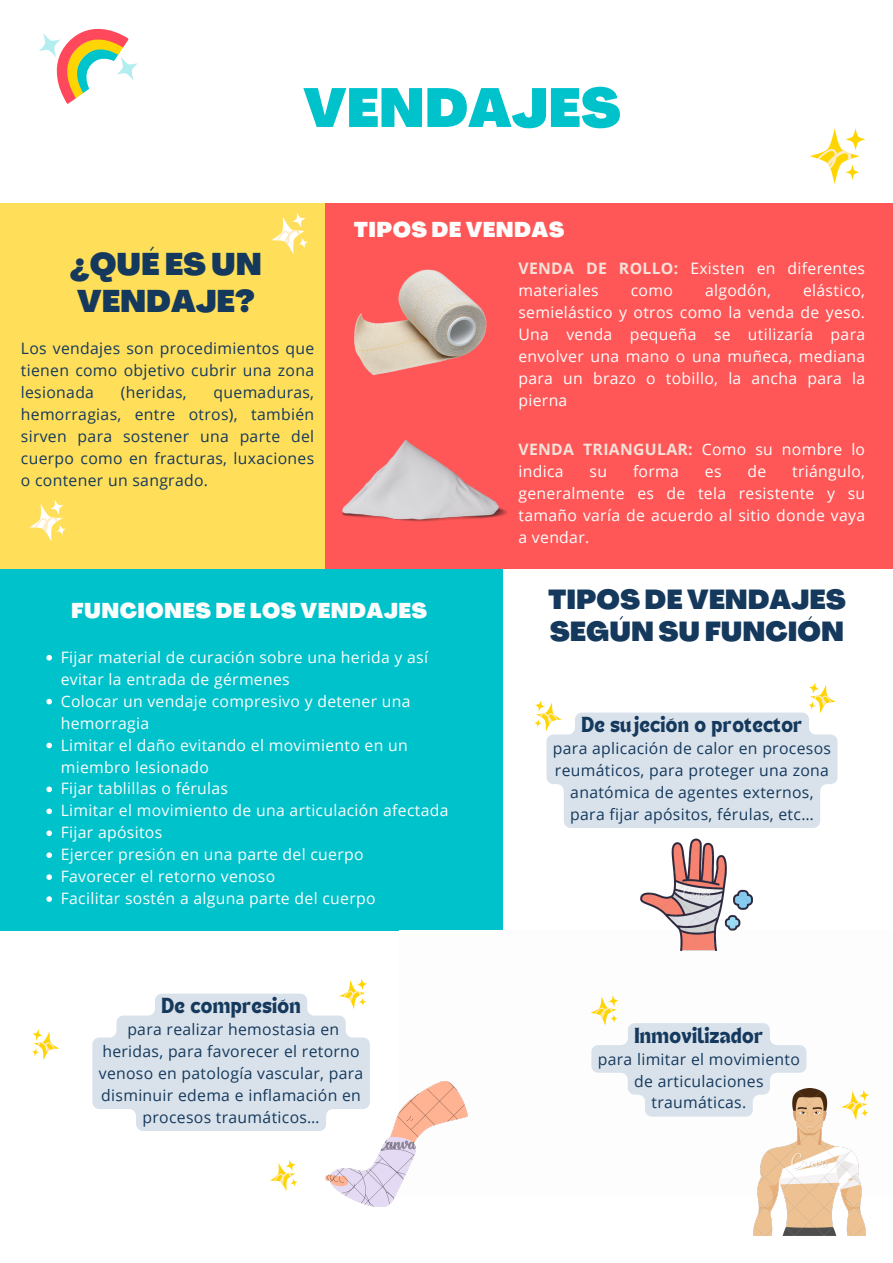
<style>
.page{position:relative;width:893px;height:1263px;background:#fff}
.page>*{position:absolute;margin:0;border:0;box-sizing:border-box;transform-origin:0 0}
.t1{font:900 54px "Agrandir";color:#00c2cb}
.t2{font:900 30.75px/36.6px "Agrandir";color:#15395d}
.t3{font:900 27px/32.1px "Agrandir";color:#15395d}
.t4{font:900 21px "Agrandir";letter-spacing:.02em;color:#fdfdfd}
.t5{font:15.75px/21.9px "Open Sans";letter-spacing:.02em;color:#fdfdfd}
.t6{font:15.75px/21.9px "Open Sans";letter-spacing:.02em;color:#15395d;text-align:center}
.t7{font:15.75px "TANHEADLINE";letter-spacing:.02em;color:#15395d}
.s1{font-weight:700;color:#f6e2d9}
</style>
<div class="page">
<div style="left:0;top:565px;width:502px;height:365px;background:#00c2cb"></div>
<div style="left:0;top:203px;width:325px;height:365px;background:#ffde59"></div>
<div style="left:325px;top:203px;width:568px;height:365px;background:#ff5757"></div>
<svg style="left:39px;top:28px;width:99px;height:76px"></svg>
<svg style="left:809px;top:128px;width:56px;height:56px"></svg>
<svg style="left:271px;top:213px;width:37px;height:41px"></svg>
<svg style="left:29px;top:500px;width:37px;height:42px"></svg>
<svg style="left:270px;top:1160px;width:28px;height:31px"></svg>
<svg style="left:32px;top:1029px;width:27px;height:31px"></svg>
<svg style="left:92px;top:979px;width:278px;height:152px"></svg>
<img style="left:354px;top:269px;width:133px;height:107px">
<img style="left:342px;top:440px;width:166px;height:82px">
<svg style="left:590px;top:995px;width:216px;height:121px"></svg>
<svg style="left:534px;top:683px;width:304px;height:145px"></svg>
<img style="left:754px;top:1089px;width:111px;height:147px">
<img style="left:641px;top:838px;width:112px;height:112px">
<img style="left:325px;top:1081px;width:142px;height:125px">
<svg style="left:46px;top:655px;width:6px;height:5px"></svg>
<svg style="left:46px;top:699px;width:6px;height:5px"></svg>
<svg style="left:46px;top:743px;width:6px;height:5px"></svg>
<svg style="left:46px;top:786px;width:6px;height:6px"></svg>
<svg style="left:46px;top:808px;width:6px;height:6px"></svg>
<svg style="left:46px;top:830px;width:6px;height:6px"></svg>
<svg style="left:46px;top:852px;width:6px;height:6px"></svg>
<svg style="left:46px;top:874px;width:6px;height:6px"></svg>
<svg style="left:46px;top:896px;width:6px;height:6px"></svg>
<svg style="left:839px;top:1089px;width:30px;height:33px"></svg>
<p class="t1" style="left:303px;top:86px;width:319px">VENDAJES</p>
<p class="t2" style="left:70px;top:249px;width:193px">¿QUÉ ES UN<br>VENDAJE?</p>
<p class="t6" style="left:21px;top:337px;width:295px;text-align:justify">Los vendajes son procedimientos que tienen como objetivo cubrir una zona lesionada</p>
<p class="t6" style="left:21px;top:381px;width:295px;text-align:justify;text-indent:193px">quemaduras, hemorragias, entre otros), también sirven para sostener una parte del cuerpo como en fracturas, luxaciones o contener un sangrado.</p>
<p class="t6" style="left:121px;top:381px;width:67px">(heridas,</p>
<p class="t4" style="left:354px;top:221px;width:212px">TIPOS DE VENDAS</p>
<p class="t5" style="left:518px;top:257px;width:348px"><span class="s1">VENDA DE ROLLO:</span> Existen en diferentes materiales</p>
<p class="t5" style="left:518px;top:279px;width:348px;text-align:justify;text-indent:285px">elástico, semielástico y otros como la venda de yeso.<br>Una venda pequeña se utilizaría para envolver una mano o una muñeca, mediana para un brazo o tobillo, la ancha para la pierna</p>
<p class="t5" style="left:631px;top:279px;width:44px">como</p>
<p class="t5" style="left:705px;top:279px;width:67px">algodón,</p>
<p class="t5" style="left:518px;top:438px;width:348px"><span class="s1">VENDA TRIANGULAR:</span> Como su nombre lo indica</p>
<p class="t5" style="left:518px;top:460px;width:348px;text-align:justify;text-indent:274px">triángulo, generalmente es de tela resistente y su tamaño varía de acuerdo al sitio donde vaya a vendar.</p>
<p class="t5" style="left:589px;top:460px;width:19px">su</p>
<p class="t5" style="left:633px;top:460px;width:47px">forma</p>
<p class="t5" style="left:705px;top:460px;width:18px">es</p>
<p class="t5" style="left:747px;top:460px;width:20px">de</p>
<p class="t4" style="left:71px;top:602px;width:357px">FUNCIONES DE LOS VENDAJES</p>
<p class="t5" style="left:61px;top:646px;width:369px">Fijar material de curación sobre una herida y así evitar la entrada de gérmenes</p>
<p class="t5" style="left:61px;top:690px;width:351px">Colocar un vendaje compresivo y detener una hemorragia</p>
<p class="t5" style="left:61px;top:733px;width:348px">Limitar el daño evitando el movimiento en un miembro lesionado</p>
<p class="t5" style="left:61px;top:777px;width:169px">Fijar tablillas o férulas</p>
<p class="t5" style="left:61px;top:799px;width:389px">Limitar el movimiento de una articulación afectada</p>
<p class="t5" style="left:61px;top:821px;width:103px">Fijar apósitos</p>
<p class="t5" style="left:61px;top:843px;width:304px">Ejercer presión en una parte del cuerpo</p>
<p class="t5" style="left:61px;top:865px;width:216px">Favorecer el retorno venoso</p>
<p class="t5" style="left:61px;top:887px;width:316px">Facilitar sostén a alguna parte del cuerpo</p>
<p class="t3" style="left:548px;top:586px;width:299px">TIPOS DE VENDAJES<br>SEGÚN SU FUNCIÓN</p>
<p class="t7" style="left:581px;top:716px;width:223px">De sujeción o protector</p>
<p class="t6" style="left:553px;top:737px;width:280px">para aplicación de calor en procesos reumáticos, para proteger una zona anatómica de agentes externos, para fijar apósitos, férulas, etc…</p>
<p class="t7" style="left:161px;top:997px;width:141px">De compresión</p>
<p class="t6" style="left:99px;top:1018px;width:266px">para realizar hemostasia en heridas, para favorecer el retorno venoso en patología vascular, para disminuir edema e inflamación en procesos traumáticos…</p>
<p class="t7" style="left:634px;top:1026px;width:131px">Inmovilizador</p>
<p class="t6" style="left:598px;top:1047px;width:204px">para limitar el movimiento de articulaciones traumáticas.</p>
</div>
